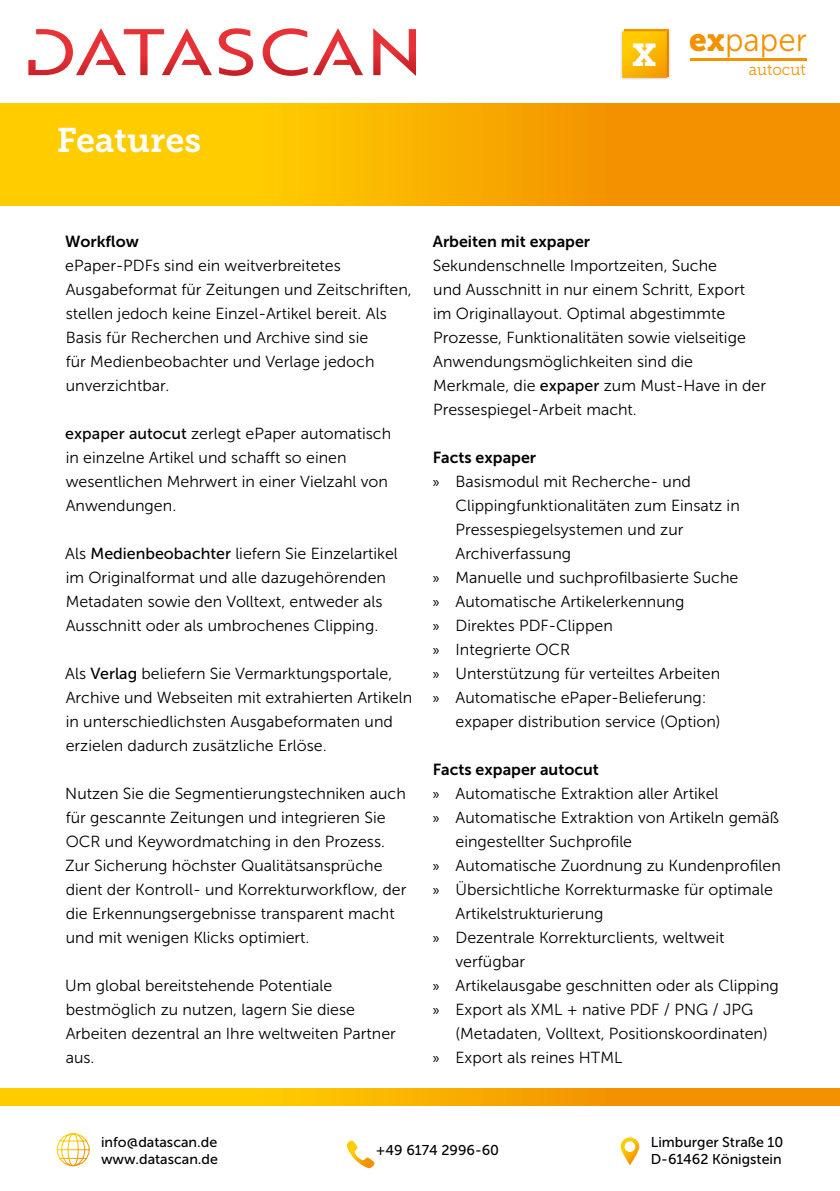
<style>
.page{position:relative;width:840px;height:1191px;background:#fff}
.page>*{position:absolute;margin:0;border:0;box-sizing:border-box;transform-origin:0 0}
.t1{font:34px "Museo Slab 700";color:#fff}
.t2{font:32.6px "Museo Sans 300";color:#f39100;scale:.96 1}
.t3{font:32.6px "Museo Slab 900";color:#fff;scale:1.09 1}
.t4{font:31.4px "Museo Slab 900";color:#fff;scale:1.09 1}
.t5{font:16px/24px "Museo Sans 300";color:#000}
.t6{font:16px "Museo Sans 700";color:#000}
.t7{font:16px "Museo Slab 300";letter-spacing:-.005em;color:#f39100;scale:.96 1}
.t8{font:14.2px/17px "Museo Sans 500";color:#000}
.s1{font-family:"Museo Slab 900"}
.s2{font-family:"Museo Sans 500"}
.s3{font-family:"Myriad Pro"}
</style>
<div class="page">
<img style="left:623px;top:29px;width:47px;height:49px">
<div style="left:624px;top:29px;width:44px;height:47px;background:#f39100"></div>
<img style="left:620px;top:30px;width:48px;height:50px">
<svg style="left:621px;top:31px;width:45px;height:47px;background:#faba07"></svg>
<hr style="left:689px;top:59px;width:116px;height:2px;background:#f39300">
<div style="left:0;top:104px;width:839px;height:102px;background:linear-gradient(to right,#ffda00,#f18700)"></div>
<svg style="left:28px;top:28px;width:388px;height:48px"></svg>
<div style="left:0;top:1089px;width:839px;height:17px;background:linear-gradient(to right,#ffda00,#f18700)"></div>
<svg style="left:620px;top:1137px;width:19px;height:28px"></svg>
<svg style="left:347px;top:1140px;width:27px;height:28px"></svg>
<svg style="left:56px;top:1133px;width:34px;height:33px"></svg>
<h1 class="t1" style="left:57px;top:121px;width:146px">Features</h1>
<h2 class="t3" style="left:631px;top:37px;width:25px">X</h2>
<h2 class="t2" style="left:689px;top:22px;width:124px"><span class="s1">ex</span>paper</h2>
<h3 class="t4" style="left:631px;top:36px;width:24px">X</h3>
<p class="t7" style="left:748px;top:60px;width:60px">autocut</p>
<p class="t6" style="left:65px;top:232px;width:75px">Workflow</p>
<p class="t5" style="left:65px;top:253px;width:348px">ePaper-PDFs sind ein weitverbreitetes Ausgabeformat für Zeitungen und Zeitschriften, stellen jedoch keine Einzel-Artikel bereit. Als Basis für Recherchen und Archive sind sie<br>für Medienbeobachter und Verlage jedoch unverzichtbar.</p>
<p class="t5" style="left:65px;top:421px;width:327px"><span class="s2">expaper autocut</span> zerlegt ePaper automatisch in einzelne Artikel und schafft so einen wesentlichen Mehrwert in einer Vielzahl von Anwendungen.</p>
<p class="t5" style="left:65px;top:541px;width:334px">Als <span class="s2">Medienbeobachter</span> liefern Sie Einzelartikel im Originalformat und alle dazugehörenden Metadaten sowie den Volltext, entweder als Ausschnitt oder als umbrochenes Clipping.</p>
<p class="t5" style="left:65px;top:661px;width:348px">Als <span class="s2">Verlag</span> beliefern Sie Vermarktungsportale, Archive und Webseiten mit extrahierten Artikeln in unterschiedlichsten Ausgabeformaten und erzielen dadurch zusätzliche Erlöse.</p>
<p class="t5" style="left:65px;top:781px;width:342px">Nutzen Sie die Segmentierungstechniken auch für gescannte Zeitungen und integrieren Sie OCR und Keywordmatching in den Prozess.<br>Zur Sicherung höchster Qualitätsansprüche dient der Kontroll- und Korrekturworkflow, der die Erkennungsergebnisse transparent macht und mit wenigen Klicks optimiert.</p>
<p class="t5" style="left:65px;top:973px;width:332px">Um global bereitstehende Potentiale bestmöglich zu nutzen, lagern Sie diese<br>Arbeiten dezentral an Ihre weltweiten Partner aus.</p>
<p class="t6" style="left:432px;top:232px;width:159px">Arbeiten mit expaper</p>
<p class="t5" style="left:432px;top:253px;width:335px">Sekundenschnelle Importzeiten, Suche<br>und Ausschnitt in nur einem Schritt, Export im Originallayout. Optimal abgestimmte Prozesse, Funktionalitäten sowie vielseitige Anwendungsmöglichkeiten sind die Merkmale, die <span class="s2">expaper</span> zum Must-Have in der Pressespiegel-Arbeit macht.</p>
<p class="t6" style="left:432px;top:448px;width:105px">Facts expaper</p>
<p class="t5" style="left:432px;top:469px;width:259px"><span class="s3">»</span> Basismodul mit Recherche- und</p>
<p class="t5" style="left:455px;top:493px;width:286px">Clippingfunktionalitäten zum Einsatz in</p>
<p class="t5" style="left:455px;top:517px;width:229px">Pressespiegelsystemen und zur</p>
<p class="t5" style="left:455px;top:541px;width:117px">Archiverfassung</p>
<p class="t5" style="left:432px;top:565px;width:307px"><span class="s3">»</span> Manuelle und suchprofilbasierte Suche</p>
<p class="t5" style="left:432px;top:589px;width:253px"><span class="s3">»</span> Automatische Artikelerkennung</p>
<p class="t5" style="left:432px;top:613px;width:181px"><span class="s3">»</span> Direktes PDF-Clippen</p>
<p class="t5" style="left:432px;top:637px;width:139px"><span class="s3">»</span> Integrierte OCR</p>
<p class="t5" style="left:432px;top:661px;width:289px"><span class="s3">»</span> Unterstützung für verteiltes Arbeiten</p>
<p class="t5" style="left:432px;top:685px;width:275px"><span class="s3">»</span> Automatische ePaper-Belieferung:</p>
<p class="t5" style="left:455px;top:709px;width:266px">expaper distribution service (Option)</p>
<p class="t6" style="left:432px;top:760px;width:167px">Facts expaper autocut</p>
<p class="t5" style="left:432px;top:781px;width:287px"><span class="s3">»</span> Automatische Extraktion aller Artikel</p>
<p class="t5" style="left:432px;top:805px;width:347px"><span class="s3">»</span> Automatische Extraktion von Artikeln gemäß</p>
<p class="t5" style="left:455px;top:829px;width:178px">eingestellter Suchprofile</p>
<p class="t5" style="left:432px;top:853px;width:349px"><span class="s3">»</span> Automatische Zuordnung zu Kundenprofilen</p>
<p class="t5" style="left:432px;top:877px;width:341px"><span class="s3">»</span> Übersichtliche Korrekturmaske für optimale</p>
<p class="t5" style="left:455px;top:901px;width:149px">Artikelstrukturierung</p>
<p class="t5" style="left:432px;top:925px;width:293px"><span class="s3">»</span> Dezentrale Korrekturclients, weltweit</p>
<p class="t5" style="left:455px;top:949px;width:71px">verfügbar</p>
<p class="t5" style="left:432px;top:973px;width:347px"><span class="s3">»</span> Artikelausgabe geschnitten oder als Clipping</p>
<p class="t5" style="left:432px;top:997px;width:322px"><span class="s3">»</span> Export als XML + native PDF / PNG / JPG</p>
<p class="t5" style="left:455px;top:1021px;width:313px">(Metadaten, Volltext, Positionskoordinaten)</p>
<p class="t5" style="left:432px;top:1045px;width:191px"><span class="s3">»</span> Export als reines HTML</p>
<p class="t8" style="left:101px;top:1133px;width:118px">info@datascan.de www.datascan.de</p>
<p class="t8" style="left:376px;top:1141px;width:125px">+49 6174 2996-60</p>
<p class="t8" style="left:650px;top:1133px;width:134px">Limburger Straße 10<br>D-61462 Königstein</p>
</div>
